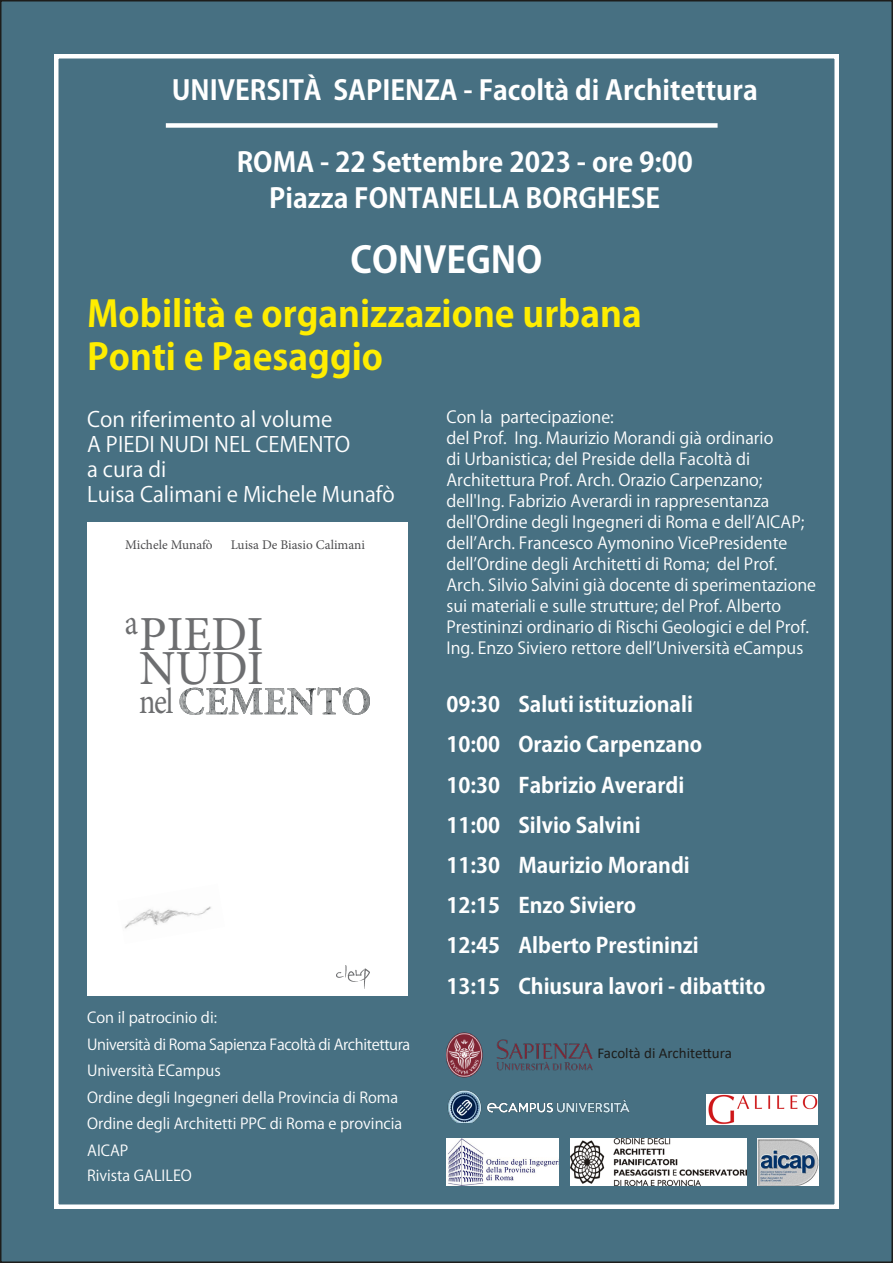
<style>
.page{position:relative;width:893px;height:1263px;background:#fff}
.page>*{position:absolute;margin:0;border:0;box-sizing:border-box;transform-origin:0 0}
.t1{font:49.05px/34.7px "Minion Pro";color:#6d6e70}
.t2{font:36.15px "Minion Pro";color:#6d6e70;scale:.83 1}
.t3{font:700 36px "Koz Go Pr 6 N";color:#ffed00}
.t4{font:700 36px "Koz Go Pr 6 N";color:#fff}
.t5{font:700 27px "Koz Go Pr 6 N";color:#fff}
.t6{font:700 21px "Koz Go Pr 6 N";color:#fff}
.t7{font:21px "Koz Go Pr 6 N";color:#fff}
.t8{font:16.5px/21px "Koz Go Pr 6 N";color:#fff}
.t9{font:15px "Koz Go Pr 6 N";color:#fff}
.t10{font:15px "Koz Go Pr 6 N";letter-spacing:-.025em;color:#fff}
.t11{font:15px "Calibri";color:#1d1d1b}
.t12{font:13.35px "Minion Pro";color:#4c4c4e}
</style>
<div class="page">
<div style="left:1px;top:1px;width:891px;height:1261px;background:#477082"></div>
<img style="left:758px;top:1139px;width:60px;height:46px">
<img style="left:446px;top:1139px;width:112px;height:46px">
<img style="left:570px;top:1139px;width:176px;height:46px">
<img style="left:707px;top:1094px;width:111px;height:30px">
<img style="left:446px;top:1032px;width:147px;height:46px">
<img style="left:448px;top:1091px;width:182px;height:32px">
<div style="left:87px;top:522px;width:320px;height:473px;background:#fff"></div>
<img style="left:179px;top:687px;width:191px;height:28px">
<img style="left:124px;top:906px;width:87px;height:23px">
<img style="left:337px;top:965px;width:32px;height:23px">
<div style="left:54px;top:54px;width:785px;height:1155px;border:4px solid #fff"></div>
<div style="left:166px;top:123px;width:552px;height:5px;background:#fff"></div>
<p class="t5" style="left:172px;top:75px;width:588px">UNIVERSITÀ SAPIENZA - Facoltà di Architettura</p>
<p class="t5" style="left:237px;top:147px;width:458px">ROMA - 22 Settembre 2023 - ore 9:00</p>
<p class="t5" style="left:269px;top:183px;width:392px">Piazza FONTANELLA BORGHESE</p>
<p class="t4" style="left:350px;top:240px;width:193px">CONVEGNO</p>
<p class="t3" style="left:87px;top:294px;width:556px">Mobilità e organizzazione urbana</p>
<p class="t3" style="left:87px;top:337px;width:298px">Ponti e Paesaggio</p>
<p class="t7" style="left:87px;top:407px;width:247px">Con riferimento al volume</p>
<p class="t7" style="left:87px;top:432px;width:265px">A PIEDI NUDI NEL CEMENTO</p>
<p class="t7" style="left:87px;top:458px;width:81px">a cura di</p>
<p class="t7" style="left:87px;top:483px;width:309px">Luisa Calimani e Michele Munafò</p>
<p class="t12" style="left:125px;top:535px;width:89px">Michele Munafò</p>
<p class="t12" style="left:231px;top:535px;width:136px">Luisa De Biasio Calimani</p>
<p class="t1" style="left:139px;top:617px;width:126px">PIEDI<br>NUDI</p>
<p class="t2" style="left:125px;top:599px;width:17px">a</p>
<p class="t2" style="left:139px;top:678px;width:43px">nel</p>
<p class="t9" style="left:87px;top:1009px;width:131px">Con il patrocinio di:</p>
<p class="t10" style="left:87px;top:1035px;width:325px">Università di Roma Sapienza Facoltà di Architettura</p>
<p class="t9" style="left:87px;top:1062px;width:135px">Università ECampus</p>
<p class="t9" style="left:87px;top:1088px;width:313px">Ordine degli Ingegneri della Provincia di Roma</p>
<p class="t9" style="left:87px;top:1115px;width:317px">Ordine degli Architetti PPC di Roma e provincia</p>
<p class="t9" style="left:87px;top:1141px;width:43px">AICAP</p>
<p class="t9" style="left:87px;top:1167px;width:106px">Rivista GALILEO</p>
<p class="t8" style="left:446px;top:407px;width:169px">Con la partecipazione:</p>
<p class="t8" style="left:446px;top:428px;width:371px">del Prof. Ing. Maurizio Morandi già ordinario<br>di Urbanistica; del Preside della Facoltà di Architettura Prof. Arch. Orazio Carpenzano; dell'Ing. Fabrizio Averardi in rappresentanza dell'Ordine degli Ingegneri di Roma e dell’AICAP; dell’Arch. Francesco Aymonino VicePresidente dell’Ordine degli Architetti di Roma; del Prof.<br>Arch. Silvio Salvini già docente di sperimentazione sui materiali e sulle strutture; del Prof. Alberto Prestininzi ordinario di Rischi Geologici e del Prof.<br>Ing. Enzo Siviero rettore dell’Università eCampus</p>
<p class="t6" style="left:446px;top:693px;width:248px">09:30 Saluti istituzionali</p>
<p class="t6" style="left:446px;top:733px;width:257px">10:00 Orazio Carpenzano</p>
<p class="t6" style="left:446px;top:773px;width:239px">10:30 Fabrizio Averardi</p>
<p class="t6" style="left:446px;top:813px;width:196px">11:00 Silvio Salvini</p>
<p class="t6" style="left:446px;top:853px;width:245px">11:30 Maurizio Morandi</p>
<p class="t6" style="left:446px;top:894px;width:191px">12:15 Enzo Siviero</p>
<p class="t6" style="left:446px;top:934px;width:254px">12:45 Alberto Prestininzi</p>
<p class="t6" style="left:446px;top:974px;width:321px">13:15 Chiusura lavori - dibattito</p>
<p class="t11" style="left:597px;top:1043px;width:136px">Facoltà di Architettura</p>
</div>
